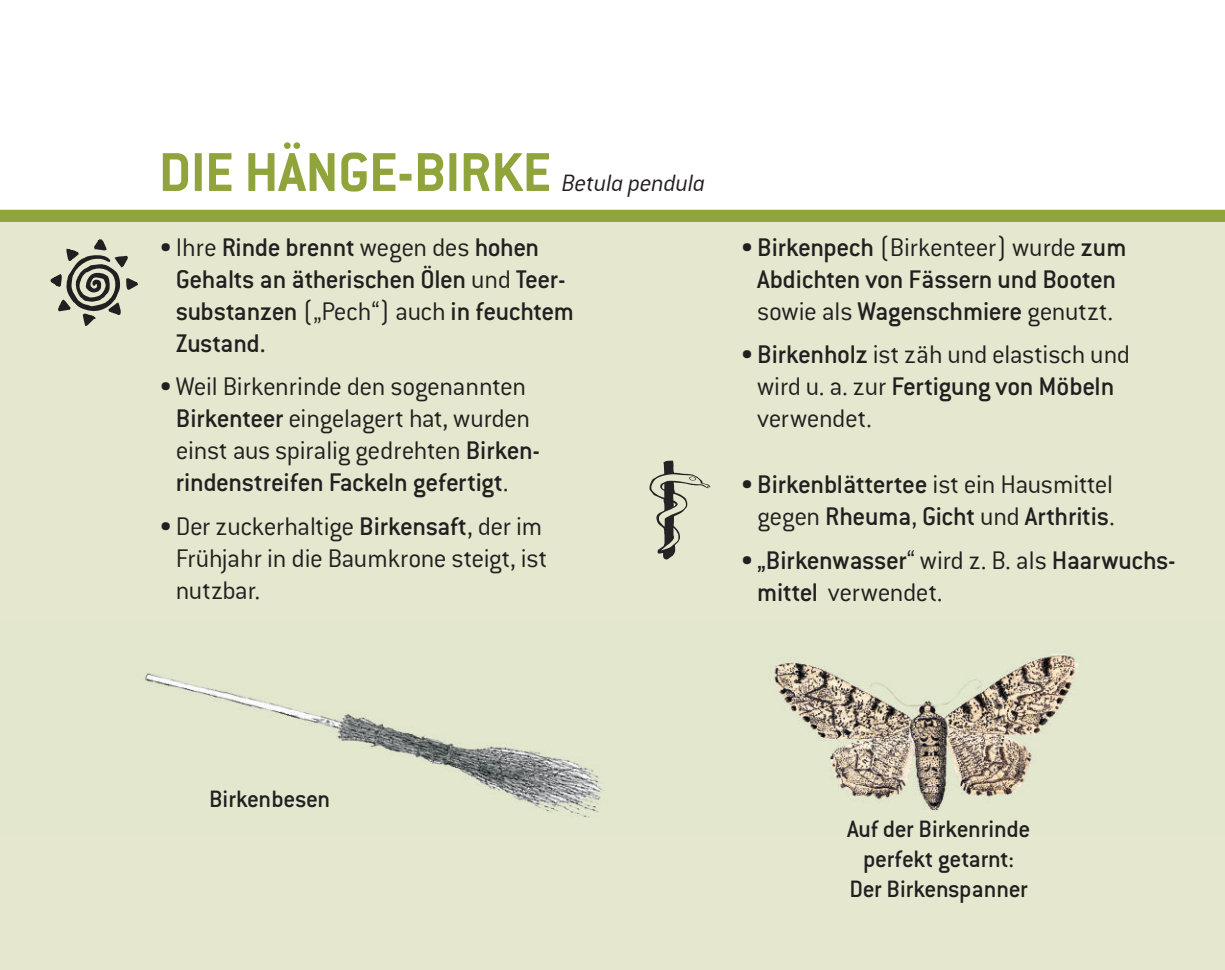
<style>
.page{position:relative;width:1225px;height:970px;background:#fff}
.page>*{position:absolute;margin:0;border:0;box-sizing:border-box;transform-origin:0 0}
.t1{font:60px "Conduit ITCTT Bold";letter-spacing:-.005em;color:#90a43c}
.t2{font:28px/32px "Conduit ITCTT Light";letter-spacing:-.015em;color:#231f20}
.t3{font:28px/32px "Conduit Md ITCTT Medium";letter-spacing:-.015em;color:#231f20}
.t4{font:26px/30px "Conduit Md ITCTT Medium";letter-spacing:-.01em;color:#231f20;text-align:center}
.t5{font:italic 26px "Conduit ITCTT Light";letter-spacing:-.015em;color:#231f20}
.s1{font-family:"Conduit ITCTT Light"}
.s2{font-family:"Conduit Md ITCTT Medium"}
</style>
<div class="page">
<div style="left:0;top:210px;width:1225px;height:759px;background:#e5e7cf"></div>
<img style="left:144px;top:653px;width:935px;height:165px">
<div style="left:0;top:210px;width:1225px;height:11px;background:#90a43c"></div>
<svg style="left:50px;top:239px;width:88px;height:87px"></svg>
<svg style="left:649px;top:460px;width:61px;height:99px"></svg>
<h1 class="t1" style="left:159px;top:135px;width:394px">DIE HÄNGE-BIRKE</h1>
<p class="t5" style="left:562px;top:167px;width:145px">Betula pendula</p>
<p class="t3" style="left:176px;top:230px;width:400px;text-indent:-17px"><span class="s1">•Ihre</span> Rinde brennt <span class="s1">wegen des</span> hohen<br>Gehalts an ätherischen Ölen <span class="s1">und</span> Teer&shy;substanzen <span class="s1">(„Pech“) auch</span> in feuchtem<br>Zustand.</p>
<p class="t2" style="left:176px;top:369px;width:366px;text-indent:-17px">•Weil Birkenrinde den sogenannten<br><span class="s2">Birkenteer</span> eingelagert hat, wurden einst aus spiralig gedrehten <span class="s2">Birken-</span></p>
<p class="t3" style="left:176px;top:465px;width:334px">rindenstreifen Fackeln gefertigt<span class="s1">.</span></p>
<p class="t2" style="left:176px;top:509px;width:373px;text-indent:-17px">•Der zuckerhaltige <span class="s2">Birkensaft</span>, der im<br>Frühjahr in die Baumkrone steigt, ist nutzbar.</p>
<p class="t2" style="left:740px;top:230px;width:388px">•<span class="s2">Birkenpech</span> (Birkenteer) wurde <span class="s2">zum</span></p>
<p class="t3" style="left:757px;top:262px;width:361px">Abdichten von Fässern und Booten</p>
<p class="t2" style="left:757px;top:294px;width:357px">sowie als <span class="s2">Wagenschmiere</span> genutzt.</p>
<p class="t2" style="left:740px;top:337px;width:391px">•<span class="s2">Birkenholz</span> ist zäh und elastisch und</p>
<p class="t3" style="left:757px;top:369px;width:359px"><span class="s1">wird u. a. zur</span> Fertigung von Möbeln</p>
<p class="t2" style="left:757px;top:401px;width:116px">verwendet.</p>
<p class="t2" style="left:740px;top:467px;width:374px">•<span class="s2">Birkenblättertee</span> ist ein Hausmittel</p>
<p class="t3" style="left:757px;top:499px;width:359px"><span class="s1">gegen</span> Rheuma<span class="s1">,</span> Gicht <span class="s1">und</span> Arthritis<span class="s1">.</span></p>
<p class="t3" style="left:740px;top:543px;width:437px"><span class="s1">•</span>„Birkenwasser<span class="s1">“ wird z. B. als</span> Haarwuchs-</p>
<p class="t2" style="left:757px;top:575px;width:187px"><span class="s2">mittel</span> verwendet.</p>
<p class="t4" style="left:209px;top:782px;width:123px">Birkenbesen</p>
<p class="t4" style="left:847px;top:812px;width:185px">Auf der Birkenrinde perfekt getarnt:<br>Der Birkenspanner</p>
</div>
